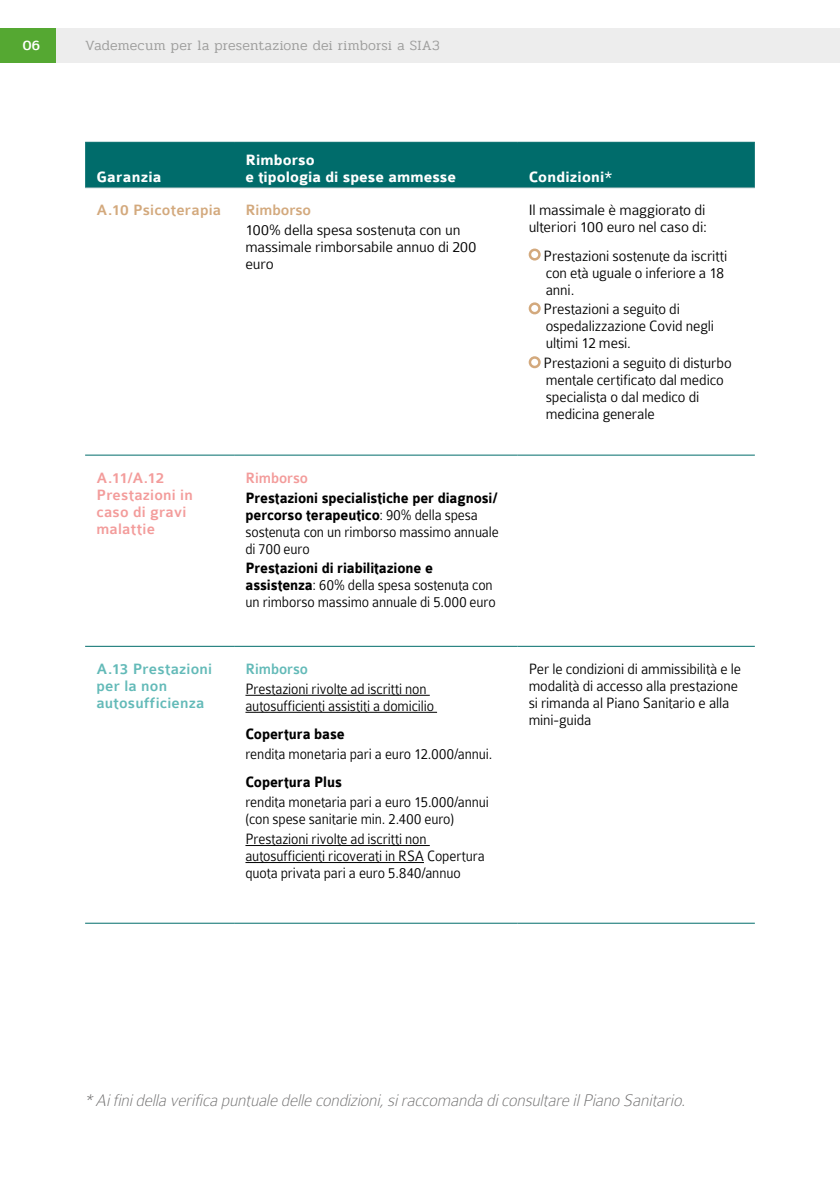
<style>
.page{position:relative;width:840px;height:1191px;background:#fff}
.page>*{position:absolute;margin:0;border:0;box-sizing:border-box;transform-origin:0 0}
.t1{font:italic 100 18px "Colaborate";color:#706f6f}
.t2{font:300 16px/17px "Colaborate";letter-spacing:-.01em;color:#000;scale:.92 1}
.t3{font:300 16px/17px "Colaborate";letter-spacing:-.01em;color:#000;scale:.96 1}
.t4{font:300 16px/17px "Colaborate";letter-spacing:-.01em;color:#000}
.t5{font:300 16px/17px "Colaborate";letter-spacing:-.01em;color:#000;scale:.95 1}
.t6{font:700 16px/17px "Colaborate";letter-spacing:.005em;color:#fff}
.t7{font:500 16px/17px "Colaborate";letter-spacing:.01em;color:#f39c9b}
.t8{font:500 16px/17px "Colaborate";letter-spacing:.01em;color:#63bab8}
.t9{font:700 16px "Colaborate";letter-spacing:-.005em;color:#000;scale:.92 1}
.t10{font:500 16px "Colaborate";letter-spacing:.01em;color:#d3a97d}
.t11{font:500 16px "Colaborate";letter-spacing:.01em;color:#f39c9b;scale:.95 1}
.t12{font:500 16px "Colaborate";letter-spacing:.01em;color:#63bab8;scale:.95 1}
.t13{font:300 14px "Pridi";letter-spacing:.015em;color:#9d9d9c}
.t14{font:500 14px "Pridi";color:#fff}
.s1{font-weight:700}
</style>
<div class="page">
<div style="left:0;top:28px;width:57px;height:34px;background:#55a832"></div>
<div style="left:57px;top:28px;width:782px;height:34px;background:#ededed"></div>
<div style="left:85px;top:143px;width:669px;height:44px;background:#006c6b"></div>
<hr style="left:85px;top:454px;width:149px;height:1px;background:#006c6b">
<hr style="left:234px;top:454px;width:283px;height:1px;background:#006c6b">
<hr style="left:517px;top:454px;width:237px;height:1px;background:#006c6b">
<hr style="left:85px;top:646px;width:149px;height:1px;background:#006c6b">
<hr style="left:234px;top:646px;width:283px;height:1px;background:#006c6b">
<hr style="left:517px;top:646px;width:237px;height:1px;background:#006c6b">
<hr style="left:85px;top:922px;width:149px;height:1px;background:#006c6b">
<hr style="left:234px;top:922px;width:283px;height:1px;background:#006c6b">
<hr style="left:517px;top:922px;width:237px;height:1px;background:#006c6b">
<hr style="left:85px;top:142px;width:149px;height:1px;background:#006c6b">
<hr style="left:234px;top:142px;width:283px;height:1px;background:#006c6b">
<hr style="left:517px;top:142px;width:237px;height:1px;background:#006c6b">
<hr style="left:85px;top:187px;width:149px;height:1px;background:#699d9f">
<hr style="left:234px;top:187px;width:283px;height:1px;background:#699d9f">
<hr style="left:517px;top:187px;width:237px;height:1px;background:#699d9f">
<div style="left:528px;top:248px;width:12px;height:12px;border:2px solid #d3a97d;border-radius:50%"></div>
<div style="left:528px;top:302px;width:12px;height:12px;border:2px solid #d3a97d;border-radius:50%"></div>
<div style="left:528px;top:356px;width:12px;height:12px;border:2px solid #d3a97d;border-radius:50%"></div>
<hr style="left:245px;top:695px;width:184px;height:1px;background:#000">
<hr style="left:245px;top:712px;width:192px;height:1px;background:#000">
<hr style="left:245px;top:845px;width:184px;height:1px;background:#000">
<hr style="left:245px;top:862px;width:179px;height:1px;background:#000">
<hr style="left:839px;top:115px;width:1px;height:302px;background:#047">
<p class="t14" style="left:23px;top:35px;width:18px">06</p>
<p class="t13" style="left:85px;top:36px;width:356px">Vademecum per la presentazione dei rimborsi a SIA3</p>
<p class="t6" style="left:96px;top:169px;width:66px">Garanzia</p>
<p class="t6" style="left:245px;top:152px;width:212px">Rimborso<br>e tipologia di spese ammesse</p>
<p class="t10" style="left:96px;top:202px;width:126px">A.10 Psicoterapia</p>
<p class="t10" style="left:245px;top:202px;width:67px">Rimborso</p>
<p class="t4" style="left:245px;top:221px;width:232px">100% della spesa sostenuta con un massimale rimborsabile annuo di 200 euro</p>
<p class="t7" style="left:96px;top:469px;width:98px">A.11/A.12<br>Prestazioni in caso di gravi malattie</p>
<p class="t11" style="left:245px;top:469px;width:67px">Rimborso</p>
<p class="t2" style="left:245px;top:489px;width:277px"><span class="s1">Prestazioni specialistiche per diagnosi/ percorso terapeutico</span>: 90% della spesa sostenuta con un rimborso massimo annuale di 700 euro</p>
<p class="t2" style="left:245px;top:560px;width:273px"><span class="s1">Prestazioni di riabilitazione e assistenza</span>: 60% della spesa sostenuta con un rimborso massimo annuale di 5.000 euro</p>
<p class="t8" style="left:96px;top:660px;width:117px">A.13 Prestazioni per la non autosufficienza</p>
<p class="t12" style="left:245px;top:660px;width:67px">Rimborso</p>
<p class="t2" style="left:245px;top:680px;width:206px">Prestazioni rivolte ad iscritti non autosufficienti assistiti a domicilio</p>
<p class="t9" style="left:245px;top:725px;width:110px">Copertura base</p>
<p class="t2" style="left:245px;top:745px;width:270px">rendita monetaria pari a euro 12.000/annui.</p>
<p class="t9" style="left:245px;top:774px;width:106px">Copertura Plus</p>
<p class="t2" style="left:245px;top:793px;width:266px">rendita monetaria pari a euro 15.000/annui (con spese sanitarie min. 2.400 euro)</p>
<p class="t2" style="left:245px;top:830px;width:261px">Prestazioni rivolte ad iscritti non autosufficienti ricoverati in RSA Copertura quota privata pari a euro 5.840/annuo</p>
<p class="t6" style="left:528px;top:169px;width:85px">Condizioni*</p>
<p class="t4" style="left:528px;top:202px;width:180px">Il massimale è maggiorato di ulteriori 100 euro nel caso di:</p>
<p class="t3" style="left:543px;top:247px;width:193px">Prestazioni sostenute da iscritti con età uguale o inferiore a 18 anni.</p>
<p class="t3" style="left:543px;top:301px;width:179px">Prestazioni a seguito di ospedalizzazione Covid negli ultimi 12 mesi.</p>
<p class="t3" style="left:543px;top:355px;width:197px">Prestazioni a seguito di disturbo mentale certificato dal medico specialista o dal medico di medicina generale</p>
<p class="t5" style="left:528px;top:660px;width:225px">Per le condizioni di ammissibilità e le modalità di accesso alla prestazione si rimanda al Piano Sanitario e alla mini-guida</p>
<p class="t1" style="left:85px;top:1090px;width:605px">*Aifinidellaverificapuntualedellecondizioni,siraccomandadiconsultareilPiano Sanitario.</p>
</div>
